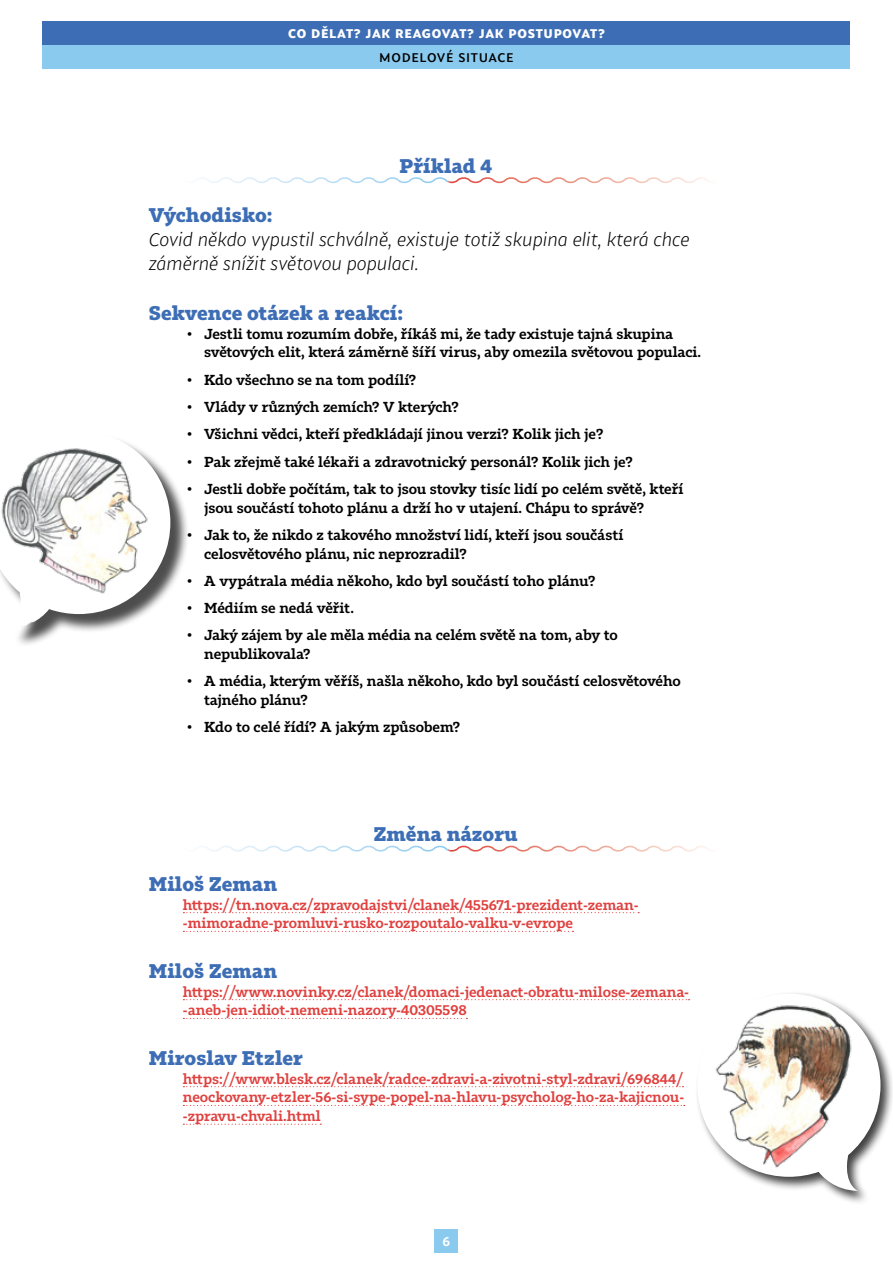
<style>
.page{position:relative;width:893px;height:1263px;background:#fff}
.page>*{position:absolute;margin:0;border:0;box-sizing:border-box;transform-origin:0 0}
.t1{font:italic 300 19.5px/24px "Sprout";color:#000}
.t2{font:700 19.5px "Tabac Slab";letter-spacing:.005em;color:#3d6eb5}
.t3{font:300 14.25px/18.8px "Tabac Slab";letter-spacing:-.005em;color:#000}
.t4{font:300 14.25px/18.8px "Tabac Slab";color:#df413f}
.t5{font:800 13.5px "Sprout";letter-spacing:.05em;color:#fff}
.t6{font:500 13.5px "Sprout";letter-spacing:.05em;color:#000}
.t7{font:700 13.5px "Sprout";color:#fff}
</style>
<div class="page">
<div style="left:695px;top:991px;width:198px;height:214px;background:#000;opacity:.75"></div>
<img style="left:697px;top:994px;width:183px;height:197px">
<div style="left:0;top:433px;width:190px;height:213px;background:#000;opacity:.7"></div>
<img style="left:0;top:433px;width:170px;height:195px">
<div style="left:43px;top:21px;width:807px;height:24px;background:#3d6eb5"></div>
<div style="left:43px;top:46px;width:807px;height:23px;background:#8bcaef"></div>
<div style="left:435px;top:1229px;width:23px;height:23px;background:#8bcaef"></div>
<svg style="left:198px;top:177px;width:512px;height:7px"></svg>
<svg style="left:198px;top:845px;width:513px;height:7px"></svg>
<svg style="left:183px;top:912px;width:456px;height:1px"></svg>
<svg style="left:183px;top:931px;width:390px;height:1px"></svg>
<svg style="left:183px;top:999px;width:506px;height:1px"></svg>
<svg style="left:183px;top:1018px;width:284px;height:1px"></svg>
<svg style="left:183px;top:1086px;width:500px;height:1px"></svg>
<svg style="left:183px;top:1105px;width:502px;height:1px"></svg>
<svg style="left:183px;top:1124px;width:138px;height:1px"></svg>
<p class="t5" style="left:288px;top:24px;width:318px">CO DĚLAT? JAK REAGOVAT? JAK POSTUPOVAT?</p>
<p class="t6" style="left:379px;top:49px;width:136px">MODELOVÉ SITUACE</p>
<h1 class="t2" style="left:400px;top:154px;width:94px">Příklad 4</h1>
<h1 class="t2" style="left:149px;top:203px;width:125px">Východisko:</h1>
<h1 class="t1" style="left:149px;top:227px;width:542px">Covid někdo vypustil schválně, existuje totiž skupina elit, která chce záměrně snížit světovou populaci.</h1>
<h1 class="t2" style="left:149px;top:301px;width:256px">Sekvence otázek a reakcí:</h1>
<p class="t3" style="left:204px;top:324px;width:499px;text-indent:-17px">• Jestli tomu rozumím dobře, říkáš mi, že tady existuje tajná skupina světových elit, která záměrně šíří virus, aby omezila světovou populaci.</p>
<p class="t3" style="left:187px;top:370px;width:231px">• Kdo všechno se na tom podílí?</p>
<p class="t3" style="left:187px;top:398px;width:273px">• Vlády v různých zemích? V kterých?</p>
<p class="t3" style="left:187px;top:425px;width:418px">• Všichni vědci, kteří předkládají jinou verzi? Kolik jich je?</p>
<p class="t3" style="left:187px;top:452px;width:447px">• Pak zřejmě také lékaři a zdravotnický personál? Kolik jich je?</p>
<p class="t3" style="left:204px;top:479px;width:481px;text-indent:-17px">• Jestli dobře počítám, tak to jsou stovky tisíc lidí po celém světě, kteří jsou součástí tohoto plánu a drží ho v utajení. Chápu to správě?</p>
<p class="t3" style="left:204px;top:525px;width:421px;text-indent:-17px">• Jak to, že nikdo z takového množství lidí, kteří jsou součástí celosvětového plánu, nic neprozradil?</p>
<p class="t3" style="left:187px;top:571px;width:410px">• A vypátrala média někoho, kdo byl součástí toho plánu?</p>
<p class="t3" style="left:187px;top:599px;width:168px">• Médiím se nedá věřit.</p>
<p class="t3" style="left:204px;top:626px;width:415px;text-indent:-17px">• Jaký zájem by ale měla média na celém světě na tom, aby to nepublikovala?</p>
<p class="t3" style="left:204px;top:672px;width:478px;text-indent:-17px">• A média, kterým věříš, našla někoho, kdo byl součástí celosvětového tajného plánu?</p>
<p class="t3" style="left:187px;top:718px;width:275px">• Kdo to celé řídí? A jakým způsobem?</p>
<h1 class="t2" style="left:374px;top:822px;width:145px">Změna názoru</h1>
<h1 class="t2" style="left:149px;top:872px;width:130px">Miloš Zeman</h1>
<p class="t4" style="left:188px;top:895px;width:451px;text-indent:-5px">https://tn.nova.cz/zpravodajstvi/clanek/455671-prezident-‑ zeman&shy;mimoradne-‑ promluvi-‑ rusko-‑ rozpoutalo-‑valku-‑v-‑ evrope</p>
<h1 class="t2" style="left:149px;top:959px;width:130px">Miloš Zeman</h1>
<p class="t4" style="left:188px;top:982px;width:502px;text-indent:-5px">https://www.novinky.cz/clanek/domaci-‑jedenact-‑ obratu-‑milose-‑ zemana&shy;aneb-‑jen-‑idiot-‑nemeni-‑nazory-40305598</p>
<h1 class="t2" style="left:149px;top:1046px;width:156px">Miroslav Etzler</h1>
<p class="t4" style="left:183px;top:1069px;width:502px">https://www.blesk.cz/clanek/radce-‑ zdravi-‑ a-‑ zivotni-‑ styl-‑ zdravi/696844/</p>
<p class="t4" style="left:183px;top:1088px;width:502px">neockovany-‑ etzler-56-si-‑ sype-‑popel-‑na-‑hlavu-‑psycholog-‑ho-‑ za-‑kajicnou-</p>
<p class="t4" style="left:188px;top:1107px;width:135px">zpravu-‑ chvali.html</p>
<p class="t7" style="left:443px;top:1232px;width:9px">6</p>
</div>
